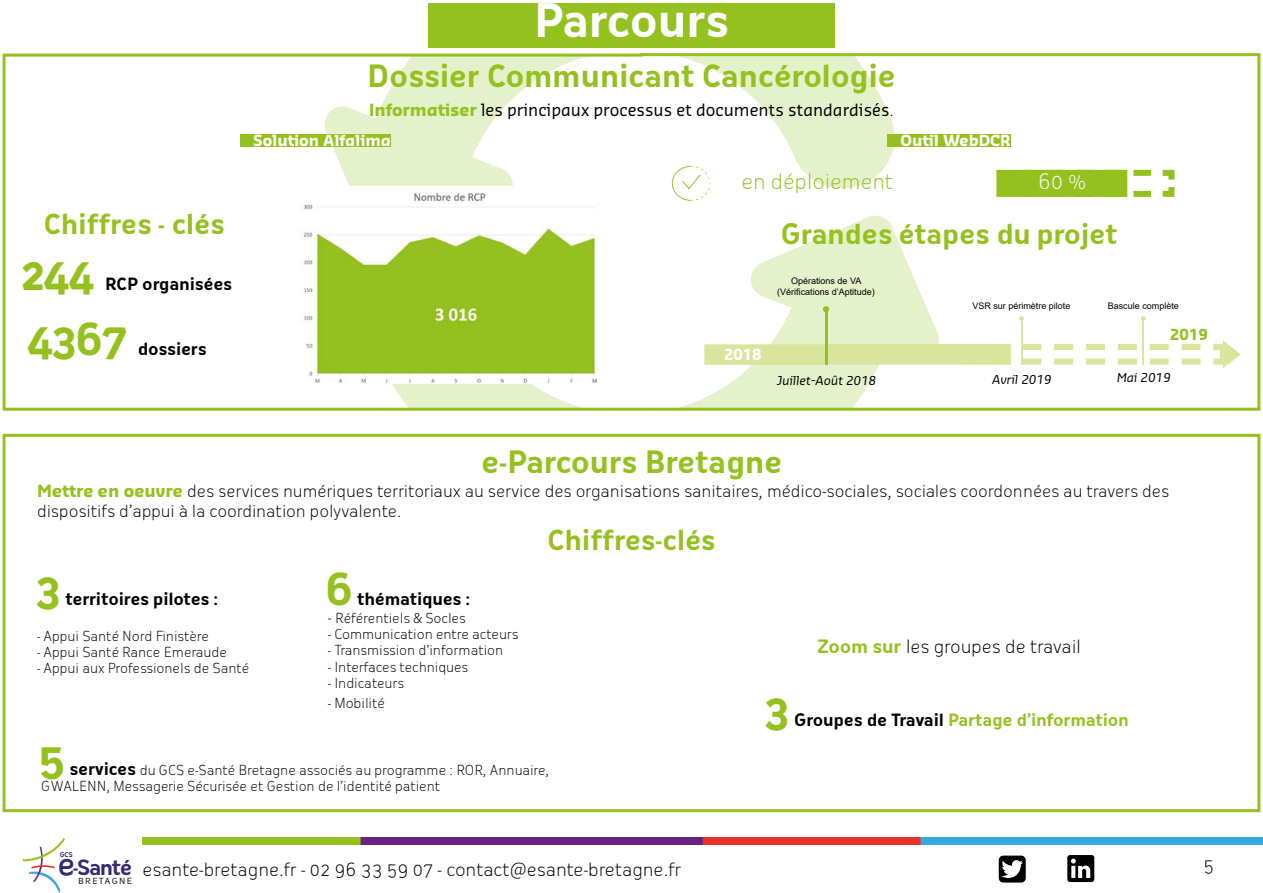
<style>
.page{position:relative;width:1263px;height:893px;background:#fff}
.page>*{position:absolute;margin:0;border:0;box-sizing:border-box;transform-origin:0 0}
.t1{font:700 45px "Oceania";letter-spacing:-.025em;color:#fdfeff}
.t2{font:700 42.9px "Oceania";letter-spacing:-.05em;color:#95c11f}
.t3{font:700 30px "Oceania";letter-spacing:-.01em;color:#95c11f}
.t4{font:700 27px "Oceania";letter-spacing:-.01em;color:#95c11f}
.t5{font:300 21px "Oceania";letter-spacing:-.005em;color:#95c11f}
.t6{font:300 21px "Oceania";color:#fdfeff}
.t7{font:700 20.4px "Oceania";letter-spacing:-.06em;color:#312a74}
.t8{font:300 18px "Oceania";letter-spacing:-.01em;color:#000}
.t9{font:300 16.5px/19.8px "Oceania";letter-spacing:-.01em;color:#000}
.t10{font:16.5px "Sansa Pro";color:#000}
.t11{font:700 16.5px "Oceania";letter-spacing:-.01em;color:#000}
.t12{font:700 16.5px "Oceania";letter-spacing:-.01em;color:#95c11f}
.t13{font:700 15px "Sansa Pro";color:#fff}
.t14{font:700 15px "Sansa Pro";color:#95c11f}
.t15{font:300 13.5px/16.2px "Oceania";letter-spacing:-.01em;color:#000}
.t16{font:12px "Sansa Pro";color:#000}
.t17{font:9px/10.8px "Arial";color:#000;text-align:center}
.t18{font:8.25px "Oceania";letter-spacing:.15em;color:#000;scale:1.09 1}
.t19{font:700 6.45px "Oceania";color:#312a74}
.s1{font-weight:700;color:#95c11f}
.s2{font-family:"Oceania";font-weight:300}
.s3{font-family:"Sansa Pro";font-weight:700;color:#95c11f}
.s4{font-size:15px}
.s5{font-weight:700;font-size:16.5px}
.s6{font-weight:400;font-size:29.55px}
.s7{color:#000}
</style>
<div class="page">
<svg style="left:2px;top:53px;width:1259px;height:358px"></svg>
<div style="left:428px;top:3px;width:407px;height:45px;background:#95c11f"></div>
<div style="left:3px;top:434px;width:1257px;height:378px;border:3px solid #95c11f"></div>
<svg style="left:1020px;top:167px;width:157px;height:33px"></svg>
<div style="left:996px;top:170px;width:131px;height:27px;background:#95c11f"></div>
<div style="left:704px;top:344px;width:122px;height:21px;background:#d9e49d;border:6px solid #d9e49d"></div>
<div style="left:826px;top:344px;width:185px;height:21px;background:#d9e49d"></div>
<hr style="left:825px;top:311px;width:2px;height:54px;background:#95c11f">
<svg style="left:823px;top:306px;width:6px;height:6px"></svg>
<svg style="left:1019px;top:316px;width:5px;height:5px"></svg>
<hr style="left:1021px;top:321px;width:1px;height:44px;background:#d9e49d">
<svg style="left:1141px;top:316px;width:5px;height:5px"></svg>
<hr style="left:1142px;top:321px;width:2px;height:44px;background:#d9e49d">
<img style="left:300px;top:186px;width:300px;height:198px">
<svg style="left:671px;top:165px;width:39px;height:36px"></svg>
<div style="left:240px;top:134px;width:151px;height:12px;background:#95c11f"></div>
<div style="left:888px;top:134px;width:123px;height:12px;background:#95c11f"></div>
<svg style="left:962px;top:340px;width:279px;height:28px"></svg>
<img style="left:142px;top:838px;width:1121px;height:6px">
<svg style="left:22px;top:838px;width:51px;height:55px"></svg>
<svg style="left:999px;top:856px;width:27px;height:26px"></svg>
<svg style="left:1067px;top:855px;width:27px;height:27px"></svg>
<h1 class="t1" style="left:534px;top:-6px;width:197px">Parcours</h1>
<h3 class="t3" style="left:367px;top:58px;width:530px">Dossier Communicant Cancérologie</h3>
<p class="t10" style="left:369px;top:99px;width:526px"><span class="s1">Informatiser</span> les principaux processus et documents standardisés<span class="s2">.</span></p>
<p class="t13" style="left:253px;top:131px;width:139px">Solution Alfalima</p>
<p class="t13" style="left:900px;top:131px;width:112px">Outil WebDCR</p>
<h3 class="t4" style="left:44px;top:208px;width:183px">Chiffres - clés</h3>
<h2 class="t2" style="left:20px;top:248px;width:77px">244</h2>
<p class="t11" style="left:105px;top:274px;width:129px">RCP organisées</p>
<h2 class="t2" style="left:26px;top:314px;width:103px">4367</h2>
<p class="t11" style="left:138px;top:339px;width:70px">dossiers</p>
<h3 class="t5" style="left:741px;top:169px;width:153px">en déploiement</h3>
<h3 class="t6" style="left:1038px;top:169px;width:50px">60 %</h3>
<h3 class="t4" style="left:781px;top:218px;width:338px">Grandes étapes du projet</h3>
<p class="t17" style="left:777px;top:276px;width:99px">Opérations de VA (Vérifications d’Aptitude)</p>
<p class="t13" style="left:724px;top:345px;width:39px">2018</p>
<p class="t16" style="left:776px;top:373px;width:103px">Juillet-Août 2018</p>
<p class="t17" style="left:972px;top:301px;width:100px">VSR sur périmètre pilote</p>
<p class="t17" style="left:1108px;top:301px;width:73px">Bascule complète</p>
<p class="t14" style="left:1170px;top:325px;width:39px">2019</p>
<p class="t16" style="left:992px;top:371px;width:62px">Avril 2019</p>
<p class="t16" style="left:1116px;top:369px;width:57px">Mai 2019</p>
<h3 class="t3" style="left:481px;top:444px;width:303px">e-Parcours Bretagne</h3>
<p class="t9" style="left:37px;top:481px;width:1134px"><span class="s3">Mettre en oeuvre</span> des services numériques territoriaux au service des organisations sanitaires, médico-sociales, sociales coordonnées au travers des dispositifs d’appui à la coordination polyvalente.</p>
<h2 class="t2" style="left:36px;top:564px;width:27px">3</h2>
<p class="t11" style="left:65px;top:589px;width:154px">territoires pilotes :</p>
<p class="t15" style="left:37px;top:628px;width:174px">- Appui Santé Nord Finistère</p>
<p class="t15" style="left:37px;top:644px;width:192px">- Appui Santé Rance Emeraude</p>
<p class="t15" style="left:37px;top:660px;width:214px">- Appui aux Professionels de Santé</p>
<h2 class="t2" style="left:325px;top:564px;width:29px">6</h2>
<p class="t11" style="left:357px;top:589px;width:115px">thématiques :</p>
<p class="t15" style="left:328px;top:610px;width:139px"><span class="s4">-</span> Référentiels &amp; Socles</p>
<p class="t15" style="left:328px;top:626px;width:192px">- Communication entre acteurs</p>
<p class="t15" style="left:328px;top:642px;width:177px">- Transmission d’information</p>
<p class="t15" style="left:328px;top:658px;width:142px">- Interfaces techniques</p>
<p class="t15" style="left:328px;top:675px;width:78px">- Indicateurs</p>
<p class="t15" style="left:328px;top:694px;width:59px">- Mobilité</p>
<h3 class="t4" style="left:547px;top:524px;width:170px">Chiffres-clés</h3>
<h2 class="t2" style="left:38px;top:734px;width:29px">5</h2>
<p class="t15" style="left:41px;top:762px;width:509px;text-indent:28px"><span class="s5">services</span> du GCS e-Santé Bretagne associés au programme : ROR, Annuaire,<br>GWALENN, Messagerie Sécurisée et Gestion de l’identité patient</p>
<p class="t19" style="left:60px;top:851px;width:15px">GCS</p>
<h3 class="t7" style="left:58px;top:855px;width:76px"><span class="s6">e</span>-Santé</h3>
<p class="t18" style="left:78px;top:876px;width:51px">BRETAGNE</p>
<h3 class="t8" style="left:142px;top:859px;width:540px">esante-bretagne.fr - 02 96 33 59 07 - contact@esante-bretagne.fr</h3>
<h3 class="t8" style="left:817px;top:636px;width:265px"><span class="s1">Zoom sur</span> les groupes de travail</h3>
<h2 class="t2" style="left:764px;top:685px;width:27px">3</h2>
<p class="t12" style="left:794px;top:710px;width:336px"><span class="s7">Groupes de Travail</span> Partage d’information</p>
<h3 class="t8" style="left:1203px;top:855px;width:12px">5</h3>
</div>
